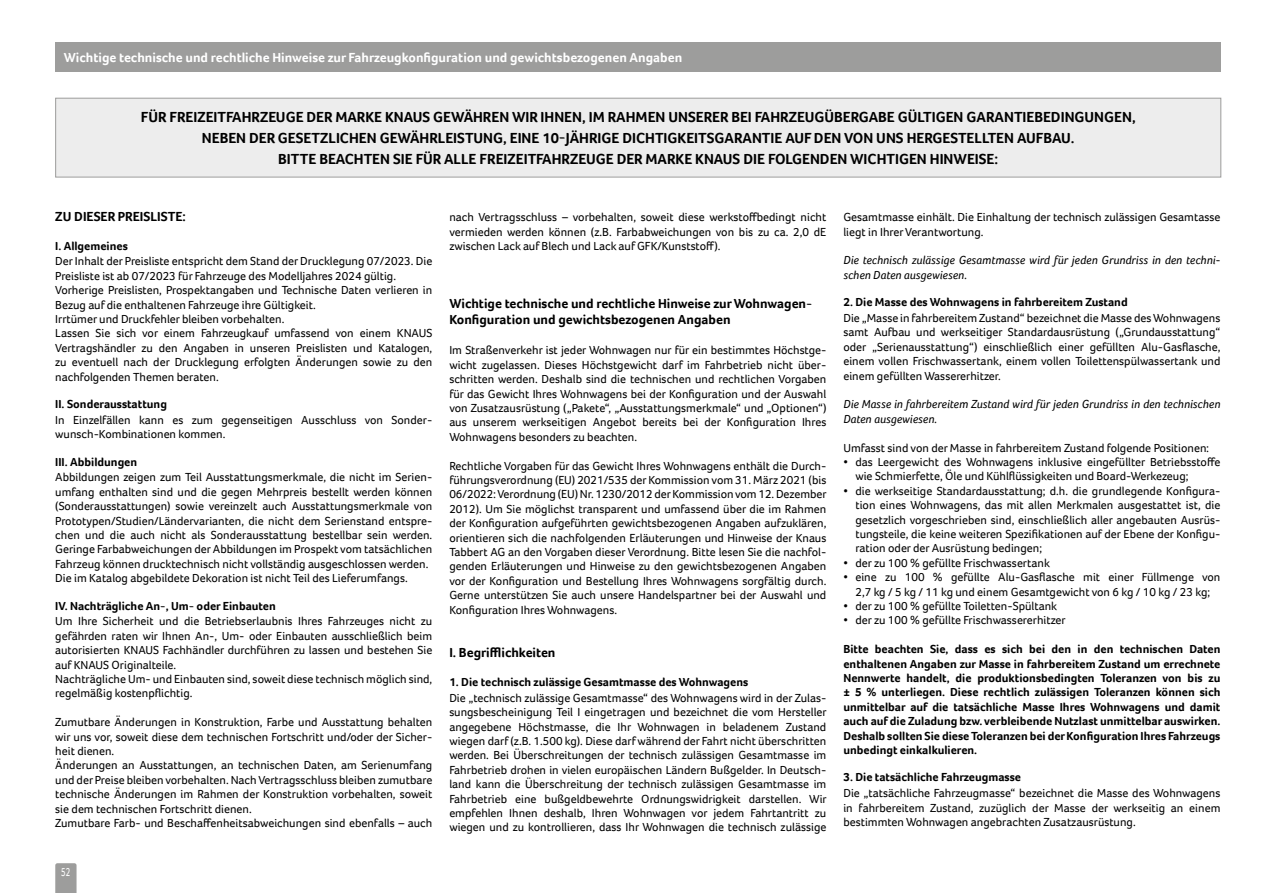
<style>
.page{position:relative;width:1263px;height:893px;background:#fff}
.page>*{position:absolute;margin:0;border:0;box-sizing:border-box;transform-origin:0 0}
.t1{font:700 15px/21px "Foco";color:#000;text-align:center}
.t2{font:700 13.5px/16.2px "Foco";color:#000}
.t3{font:700 13.5px "Foco";color:#fff}
.t4{font:12px/14.4px "Foco";color:#000}
.t5{font:700 12px/14.4px "Foco";color:#000;text-align:justify}
.t6{font:italic 12px/14.4px "Foco";color:#000}
.t7{font:12px "Foco";color:#fff;scale:.7 1}
</style>
<div class="page">
<svg style="left:55px;top:863px;width:22px;height:30px"></svg>
<div style="left:55px;top:43px;width:1165px;height:29px;background:#9d9d9c"></div>
<div style="left:56px;top:98px;width:1165px;height:79px;background:#ededed"></div>
<div style="left:55px;top:98px;width:1166px;height:79px;border:1px solid #9d9d9c"></div>
<p class="t3" style="left:64px;top:49px;width:620px">Wichtige technische und rechtliche Hinweise zur Fahrzeugkonfiguration und gewichtsbezogenen Angaben</p>
<p class="t1" style="left:141px;top:106px;width:996px">FÜR FREIZEITFAHRZEUGE DER MARKE KNAUS GEWÄHREN WIR IHNEN, IM RAHMEN UNSERER BEI FAHRZEUGÜBERGABE GÜLTIGEN GARANTIEBEDINGUNGEN,<br>NEBEN DER GESETZLICHEN GEWÄHRLEISTUNG, EINE 10-JÄHRIGE DICHTIGKEITSGARANTIE AUF DEN VON UNS HERGESTELLTEN AUFBAU.<br>BITTE BEACHTEN SIE FÜR ALLE FREIZEITFAHRZEUGE DER MARKE KNAUS DIE FOLGENDEN WICHTIGEN HINWEISE:</p>
<p class="t2" style="left:55px;top:208px;width:132px">ZU DIESER PREISLISTE:</p>
<p class="t5" style="left:55px;top:238px;width:74px">I. Allgemeines</p>
<p class="t4" style="left:55px;top:254px;width:379px">Der Inhalt der Preisliste entspricht dem Stand der Drucklegung 07/2023. Die Preisliste ist ab 07/2023 für Fahrzeuge des Modelljahres 2024 gültig.<br>Vorherige Preislisten, Prospektangaben und Technische Daten verlieren in Bezug auf die enthaltenen Fahrzeuge ihre Gültigkeit.<br>Irrtümer und Druckfehler bleiben vorbehalten.<br>Lassen Sie sich vor einem Fahrzeugkauf umfassend von einem KNAUS Vertragshändler zu den Angaben in unseren Preislisten und Katalogen, zu eventuell nach der Drucklegung erfolgten Änderungen sowie zu den nachfolgenden Themen beraten.</p>
<p class="t5" style="left:55px;top:397px;width:113px">II. Sonderausstattung</p>
<p class="t4" style="left:55px;top:412px;width:379px">In Einzelfällen kann es zum gegenseitigen Ausschluss von Sonder&shy;wunsch-Kombinationen kommen.</p>
<p class="t5" style="left:55px;top:454px;width:83px">III. Abbildungen</p>
<p class="t4" style="left:55px;top:470px;width:379px">Abbildungen zeigen zum Teil Ausstattungsmerkmale, die nicht im Serien&shy;umfang enthalten sind und die gegen Mehrpreis bestellt werden können (Sonderausstattungen) sowie vereinzelt auch Ausstattungsmerkmale von Prototypen/Studien/Ländervarianten, die nicht dem Serienstand entspre&shy;chen und die auch nicht als Sonderausstattung bestellbar sein werden.<br>Geringe Farbabweichungen der Abbildungen im Prospekt vom tatsächlichen Fahrzeug können drucktechnisch nicht vollständig ausgeschlossen werden.<br>Die im Katalog abgebildete Dekoration ist nicht Teil des Lieferumfangs.</p>
<p class="t5" style="left:55px;top:598px;width:222px">IV. Nachträgliche An-, Um- oder Einbauten</p>
<p class="t4" style="left:55px;top:614px;width:379px">Um Ihre Sicherheit und die Betriebserlaubnis Ihres Fahrzeuges nicht zu gefährden raten wir Ihnen An-, Um- oder Einbauten ausschließlich beim autorisierten KNAUS Fachhändler durchführen zu lassen und bestehen Sie auf KNAUS Originalteile.<br>Nachträgliche Um- und Einbauten sind, soweit diese technisch möglich sind, regelmäßig kostenpflichtig.</p>
<p class="t4" style="left:55px;top:715px;width:379px">Zumutbare Änderungen in Konstruktion, Farbe und Ausstattung behalten wir uns vor, soweit diese dem technischen Fortschritt und/oder der Sicher&shy;heit dienen.<br>Änderungen an Ausstattungen, an technischen Daten, am Serienumfang und der Preise bleiben vorbehalten. Nach Vertragsschluss bleiben zumutbare technische Änderungen im Rahmen der Konstruktion vorbehalten, soweit sie dem technischen Fortschritt dienen.<br>Zumutbare Farb- und Beschaffenheitsabweichungen sind ebenfalls – auch</p>
<p class="t7" style="left:61px;top:864px;width:15px">52</p>
<p class="t4" style="left:449px;top:210px;width:379px;text-align:justify">nach Vertragsschluss – vorbehalten, soweit diese werkstoffbedingt nicht vermieden werden können (z.B. Farbabweichungen von bis zu ca. 2,0 dE zwischen Lack auf Blech und Lack auf GFK/Kunststoff).</p>
<p class="t2" style="left:449px;top:295px;width:364px">Wichtige technische und rechtliche Hinweise zur Wohnwagen-<br>Konfiguration und gewichtsbezogenen Angaben</p>
<p class="t4" style="left:449px;top:343px;width:379px;text-align:justify">Im Straßenverkehr ist jeder Wohnwagen nur für ein bestimmtes Höchstge&shy;wicht zugelassen. Dieses Höchstgewicht darf im Fahrbetrieb nicht über&shy;schritten werden. Deshalb sind die technischen und rechtlichen Vorgaben für das Gewicht Ihres Wohnwagens bei der Konfiguration und der Auswahl von Zusatzausrüstung („Pakete“, „Ausstattungsmerkmale“ und „Optionen“) aus unserem werkseitigen Angebot bereits bei der Konfiguration Ihres Wohnwagens besonders zu beachten.</p>
<p class="t4" style="left:449px;top:458px;width:379px;text-align:justify">Rechtliche Vorgaben für das Gewicht Ihres Wohnwagens enthält die Durch&shy;führungsverordnung (EU) 2021/535 der Kommission vom 31. März 2021 (bis 06/2022: Verordnung (EU) Nr. 1230/2012 der Kommission vom 12. Dezember 2012). Um Sie möglichst transparent und umfassend über die im Rahmen der Konfiguration aufgeführten gewichtsbezogenen Angaben aufzuklären, orientieren sich die nachfolgenden Erläuterungen und Hinweise der Knaus Tabbert AG an den Vorgaben dieser Verordnung. Bitte lesen Sie die nachfol&shy;genden Erläuterungen und Hinweise zu den gewichtsbezogenen Angaben vor der Konfiguration und Bestellung Ihres Wohnwagens sorgfältig durch.<br>Gerne unterstützen Sie auch unsere Handelspartner bei der Auswahl und Konfiguration Ihres Wohnwagens.</p>
<p class="t2" style="left:449px;top:644px;width:108px">I. Begrifflichkeiten</p>
<p class="t5" style="left:449px;top:674px;width:300px">1. Die technisch zulässige Gesamtmasse des Wohnwagens</p>
<p class="t4" style="left:449px;top:690px;width:379px;text-align:justify">Die „technisch zulässige Gesamtmasse“ des Wohnwagens wird in der Zulas&shy;sungsbescheinigung Teil I eingetragen und bezeichnet die vom Hersteller angegebene Höchstmasse, die Ihr Wohnwagen in beladenem Zustand wiegen darf (z.B. 1.500 kg). Diese darf während der Fahrt nicht überschritten werden. Bei Überschreitungen der technisch zulässigen Gesamtmasse im Fahrbetrieb drohen in vielen europäischen Ländern Bußgelder. In Deutsch&shy;land kann die Überschreitung der technisch zulässigen Gesamtmasse im Fahrbetrieb eine bußgeldbewehrte Ordnungswidrigkeit darstellen. Wir empfehlen Ihnen deshalb, Ihren Wohnwagen vor jedem Fahrtantritt zu wiegen und zu kontrollieren, dass Ihr Wohnwagen die technisch zulässige</p>
<p class="t4" style="left:843px;top:210px;width:379px">Gesamtmasse einhält. Die Einhaltung der technisch zulässigen Gesamtasse liegt in Ihrer Verantwortung.</p>
<p class="t6" style="left:843px;top:253px;width:379px">Die technisch zulässige Gesamtmasse wird für jeden Grundriss in den techni&shy;schen Daten ausgewiesen.</p>
<p class="t5" style="left:843px;top:295px;width:286px">2. Die Masse des Wohnwagens in fahrbereitem Zustand</p>
<p class="t4" style="left:843px;top:311px;width:379px;text-align:justify">Die „Masse in fahrbereitem Zustand“ bezeichnet die Masse des Wohnwagens samt Aufbau und werkseitiger Standardausrüstung („Grundausstattung“ oder „Serienausstattung“) einschließlich einer gefüllten Alu-Gasflasche, einem vollen Frischwassertank, einem vollen Toilettenspülwassertank und einem gefüllten Wassererhitzer.</p>
<p class="t6" style="left:843px;top:397px;width:379px">Die Masse in fahrbereitem Zustand wird für jeden Grundriss in den technischen<br>Daten ausgewiesen.</p>
<p class="t4" style="left:843px;top:440px;width:367px">Umfasst sind von der Masse in fahrbereitem Zustand folgende Positionen:</p>
<p class="t4" style="left:855px;top:455px;width:367px;text-indent:-12px">• das Leergewicht des Wohnwagens inklusive eingefüllter Betriebsstoffe wie Schmierfette, Öle und Kühlflüssigkeiten und Board-Werkezeug;</p>
<p class="t4" style="left:855px;top:483px;width:367px;text-align:justify;text-indent:-12px">• die werkseitige Standardausstattung; d.h. die grundlegende Konfigura&shy;tion eines Wohnwagens, das mit allen Merkmalen ausgestattet ist, die gesetzlich vorgeschrieben sind, einschließlich aller angebauten Ausrüs&shy;tungsteile, die keine weiteren Spezifikationen auf der Ebene der Konfigu&shy;ration oder der Ausrüstung bedingen;</p>
<p class="t4" style="left:843px;top:555px;width:208px">• der zu 100 % gefüllte Frischwassertank</p>
<p class="t4" style="left:843px;top:570px;width:379px;text-align:center">• eine zu 100 % gefüllte Alu-Gasflasche mit einer Füllmenge von<br>2,7 kg / 5 kg / 11 kg und einem Gesamtgewicht von 6 kg / 10 kg / 23 kg;</p>
<p class="t4" style="left:843px;top:599px;width:215px">• der zu 100 % gefüllte Toiletten-Spültank</p>
<p class="t4" style="left:843px;top:613px;width:224px">• der zu 100 % gefüllte Frischwassererhitzer</p>
<p class="t5" style="left:843px;top:642px;width:379px">Bitte beachten Sie, dass es sich bei den in den technischen Daten enthaltenen Angaben zur Masse in fahrbereitem Zustand um errechnete Nennwerte handelt, die produktionsbedingten Toleranzen von bis zu ± 5 % unterliegen. Diese rechtlich zulässigen Toleranzen können sich unmittelbar auf die tatsächliche Masse Ihres Wohnwagens und damit auch auf die Zuladung bzw. verbleibende Nutzlast unmittelbar auswirken.<br>Deshalb sollten Sie diese Toleranzen bei der Konfiguration Ihres Fahrzeugs unbedingt einkalkulieren.</p>
<p class="t5" style="left:843px;top:770px;width:179px">3. Die tatsächliche Fahrzeugmasse</p>
<p class="t4" style="left:843px;top:786px;width:379px;text-align:justify">Die „tatsächliche Fahrzeugmasse“ bezeichnet die Masse des Wohnwagens in fahrbereitem Zustand, zuzüglich der Masse der werkseitig an einem bestimmten Wohnwagen angebrachten Zusatzausrüstung.</p>
</div>
